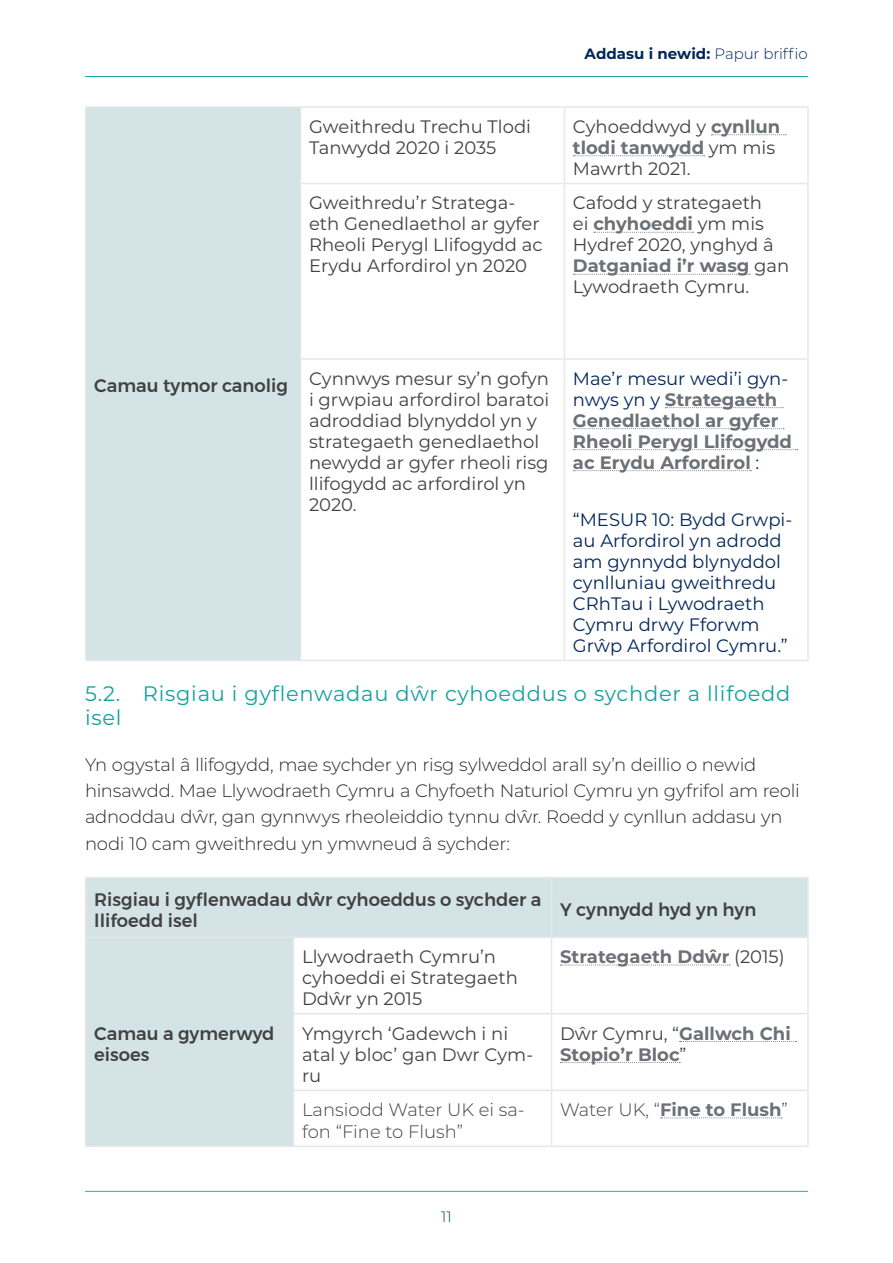
<style>
.page{position:relative;width:893px;height:1263px;background:#fff}
.page>*{position:absolute;margin:0;border:0;box-sizing:border-box;transform-origin:0 0}
.t1{font:21px/24px "Montserrat";letter-spacing:.035em;color:#15a1a2}
.t2{font:18px/21px "Montserrat";color:#414042}
.t3{font:300 18px/26.2px "Montserrat";letter-spacing:-.015em;color:#292829}
.t4{font:700 18px/21px "Montserrat";color:#6c7077}
.t5{font:18px/21px "Montserrat";color:#002659}
.t6{font:500 18px/21px "Montserrat";color:#414042}
.t7{font:300 18px/21.6px "Montserrat";color:#414042}
.t8{font:700 15px "Montserrat";color:#002659}
.t9{font:300 15px "Montserrat";color:#004c42}
.s1{font-weight:300}
.s2{font-weight:700;color:#6c7077}
.s3{font-weight:400;color:#002659}
.s4{font-weight:400;color:#414042}
.s5{font-weight:300;color:#414042}
</style>
<div class="page">
<hr style="left:85px;top:1191px;width:723px;height:1px;background:#30af87">
<hr style="left:85px;top:76px;width:723px;height:1px;background:#15a1a2">
<div style="left:86px;top:107px;width:215px;height:553px;background:#d4e4e6"></div>
<hr style="left:85px;top:108px;width:2px;height:75px;background:#e6e7e8">
<hr style="left:85px;top:183px;width:2px;height:176px;background:#e6e7e8">
<hr style="left:85px;top:359px;width:2px;height:301px;background:#e6e7e8">
<hr style="left:85px;top:660px;width:216px;height:1px;background:#e6e7e8">
<hr style="left:300px;top:108px;width:1px;height:75px;background:#e6e7e8">
<hr style="left:564px;top:108px;width:1px;height:75px;background:#e6e7e8">
<hr style="left:807px;top:108px;width:2px;height:75px;background:#e6e7e8">
<hr style="left:300px;top:183px;width:264px;height:1px;background:#e6e7e8">
<hr style="left:300px;top:184px;width:1px;height:174px;background:#e6e7e8">
<hr style="left:564px;top:183px;width:245px;height:1px;background:#e6e7e8">
<hr style="left:564px;top:184px;width:1px;height:174px;background:#e6e7e8">
<hr style="left:807px;top:184px;width:2px;height:174px;background:#e6e7e8">
<hr style="left:300px;top:358px;width:264px;height:2px;background:#e6e7e8">
<hr style="left:300px;top:360px;width:1px;height:300px;background:#e6e7e8">
<hr style="left:564px;top:358px;width:245px;height:2px;background:#e6e7e8">
<hr style="left:564px;top:360px;width:1px;height:300px;background:#e6e7e8">
<hr style="left:807px;top:360px;width:2px;height:300px;background:#e6e7e8">
<hr style="left:301px;top:660px;width:263px;height:1px;background:#e6e7e8">
<hr style="left:564px;top:660px;width:245px;height:1px;background:#e6e7e8">
<hr style="left:85px;top:106px;width:216px;height:2px;background:#e6e7e8">
<hr style="left:301px;top:106px;width:263px;height:2px;background:#e6e7e8">
<hr style="left:564px;top:106px;width:245px;height:2px;background:#e6e7e8">
<svg style="left:711px;top:134px;width:75px;height:1px"></svg>
<svg style="left:573px;top:155px;width:132px;height:1px"></svg>
<svg style="left:594px;top:232px;width:99px;height:1px"></svg>
<svg style="left:573px;top:274px;width:177px;height:1px"></svg>
<svg style="left:665px;top:407px;width:118px;height:1px"></svg>
<svg style="left:573px;top:428px;width:211px;height:1px"></svg>
<svg style="left:573px;top:449px;width:225px;height:1px"></svg>
<svg style="left:573px;top:470px;width:178px;height:1px"></svg>
<svg style="left:87px;top:878px;width:720px;height:267px"></svg>
<hr style="left:85px;top:877px;width:209px;height:1px;background:#e6e7e8">
<hr style="left:85px;top:878px;width:2px;height:58px;background:#e6e7e8">
<hr style="left:294px;top:877px;width:257px;height:1px;background:#e6e7e8">
<hr style="left:551px;top:877px;width:258px;height:1px;background:#e6e7e8">
<hr style="left:551px;top:878px;width:1px;height:58px;background:#e6e7e8">
<hr style="left:807px;top:878px;width:2px;height:58px;background:#e6e7e8">
<hr style="left:85px;top:936px;width:209px;height:2px;background:#e6e7e8">
<hr style="left:85px;top:938px;width:2px;height:76px;background:#e6e7e8">
<hr style="left:294px;top:936px;width:257px;height:2px;background:#e6e7e8">
<hr style="left:293px;top:938px;width:1px;height:75px;background:#e6e7e8">
<hr style="left:551px;top:936px;width:258px;height:2px;background:#e6e7e8">
<hr style="left:551px;top:938px;width:1px;height:75px;background:#e6e7e8">
<hr style="left:807px;top:938px;width:2px;height:75px;background:#e6e7e8">
<hr style="left:85px;top:1014px;width:2px;height:76px;background:#e6e7e8">
<hr style="left:293px;top:1013px;width:258px;height:1px;background:#e6e7e8">
<hr style="left:293px;top:1014px;width:1px;height:75px;background:#e6e7e8">
<hr style="left:551px;top:1013px;width:258px;height:1px;background:#e6e7e8">
<hr style="left:551px;top:1014px;width:1px;height:75px;background:#e6e7e8">
<hr style="left:807px;top:1014px;width:2px;height:75px;background:#e6e7e8">
<hr style="left:85px;top:1090px;width:2px;height:55px;background:#e6e7e8">
<hr style="left:293px;top:1089px;width:258px;height:2px;background:#e6e7e8">
<hr style="left:293px;top:1091px;width:1px;height:54px;background:#e6e7e8">
<hr style="left:551px;top:1089px;width:258px;height:2px;background:#e6e7e8">
<hr style="left:551px;top:1091px;width:1px;height:54px;background:#e6e7e8">
<hr style="left:807px;top:1091px;width:2px;height:54px;background:#e6e7e8">
<hr style="left:85px;top:1145px;width:209px;height:2px;background:#e6e7e8">
<hr style="left:294px;top:1145px;width:257px;height:2px;background:#e6e7e8">
<hr style="left:551px;top:1145px;width:258px;height:2px;background:#e6e7e8">
<svg style="left:560px;top:964px;width:170px;height:1px"></svg>
<svg style="left:680px;top:1041px;width:116px;height:1px"></svg>
<svg style="left:560px;top:1062px;width:120px;height:1px"></svg>
<svg style="left:660px;top:1117px;width:122px;height:1px"></svg>
<p class="t8" style="left:585px;top:43px;width:225px">Addasu i newid: <span class="s1">Papur briffio</span></p>
<p class="t2" style="left:309px;top:115px;width:224px">Gweithredu Trechu Tlodi<br>Tanwydd 2020 i 2035</p>
<p class="t2" style="left:573px;top:115px;width:209px">Cyhoeddwyd y <span class="s2">cynllun tlodi tanwydd</span> ym mis<br>Mawrth 2021.</p>
<p class="t2" style="left:309px;top:192px;width:235px">Gweithredu’r Stratega&shy;eth Genedlaethol ar gyfer<br>Rheoli Perygl Llifogydd ac<br>Erydu Arfordirol yn 2020</p>
<p class="t2" style="left:573px;top:192px;width:218px">Cafodd y strategaeth<br>ei <span class="s2">chyhoeddi</span> ym mis<br>Hydref 2020, ynghyd â<br><span class="s2">Datganiad i’r wasg</span> gan<br>Lywodraeth Cymru.</p>
<p class="t2" style="left:309px;top:367px;width:242px">Cynnwys mesur sy’n gofyn i grwpiau arfordirol baratoi adroddiad blynyddol yn y strategaeth genedlaethol newydd ar gyfer rheoli risg llifogydd ac arfordirol yn<br>2020.</p>
<p class="t4" style="left:573px;top:367px;width:221px"><span class="s3">Mae’r mesur wedi’i gyn&shy;nwys yn y</span> Strategaeth<br>Genedlaethol ar gyfer<br>Rheoli Perygl Llifogydd ac Erydu Arfordirol <span class="s3">:</span></p>
<p class="t5" style="left:573px;top:508px;width:221px">“MESUR 10: Bydd Grwpi&shy;au Arfordirol yn adrodd am gynnydd blynyddol cynlluniau gweithredu<br>CRhTau i Lywodraeth<br>Cymru drwy Fforwm<br>Grŵp Arfordirol Cymru.”</p>
<p class="t1" style="left:85px;top:681px;width:707px">5.2. Risgiau i gyflenwadau dŵr cyhoeddus o sychder a llifoedd isel</p>
<p class="t3" style="left:85px;top:751px;width:716px">Yn ogystal â llifogydd, mae sychder yn risg sylweddol arall sy’n deillio o newid hinsawdd. Mae Llywodraeth Cymru a Chyfoeth Naturiol Cymru yn gyfrifol am reoli adnoddau dŵr, gan gynnwys rheoleiddio tynnu dŵr. Roedd y cynllun addasu yn nodi 10 cam gweithredu yn ymwneud â sychder:</p>
<p class="t6" style="left:94px;top:889px;width:449px">Risgiau i gyflenwadau dŵr cyhoeddus o sychder a llifoedd isel</p>
<p class="t6" style="left:560px;top:899px;width:198px">Y cynnydd hyd yn hyn</p>
<p class="t6" style="left:94px;top:375px;width:195px">Camau tymor canolig</p>
<p class="t6" style="left:94px;top:1022px;width:182px;line-height:21.6px">Camau a gymerwyd eisoes</p>
<p class="t2" style="left:302px;top:946px;width:217px">Llywodraeth Cymru’n cyhoeddi ei Strategaeth<br>Ddŵr yn 2015</p>
<p class="t4" style="left:560px;top:945px;width:226px">Strategaeth Ddŵr <span class="s4">(2015)</span></p>
<p class="t2" style="left:302px;top:1022px;width:233px">Ymgyrch ‘Gadewch i ni atal y bloc’ gan Dwr Cym&shy;ru</p>
<p class="t4" style="left:560px;top:1022px;width:232px"><span class="s4">Dŵr Cymru, “</span>Gallwch Chi<br>Stopio’r Bloc<span class="s4">”</span></p>
<p class="t7" style="left:302px;top:1098px;width:224px">Lansiodd Water UK ei sa&shy;fon “Fine to Flush”</p>
<p class="t4" style="left:560px;top:1098px;width:229px"><span class="s5">Water UK, “</span>Fine to Flush<span class="s5">”</span></p>
<p class="t9" style="left:441px;top:1206px;width:12px">11</p>
</div>
